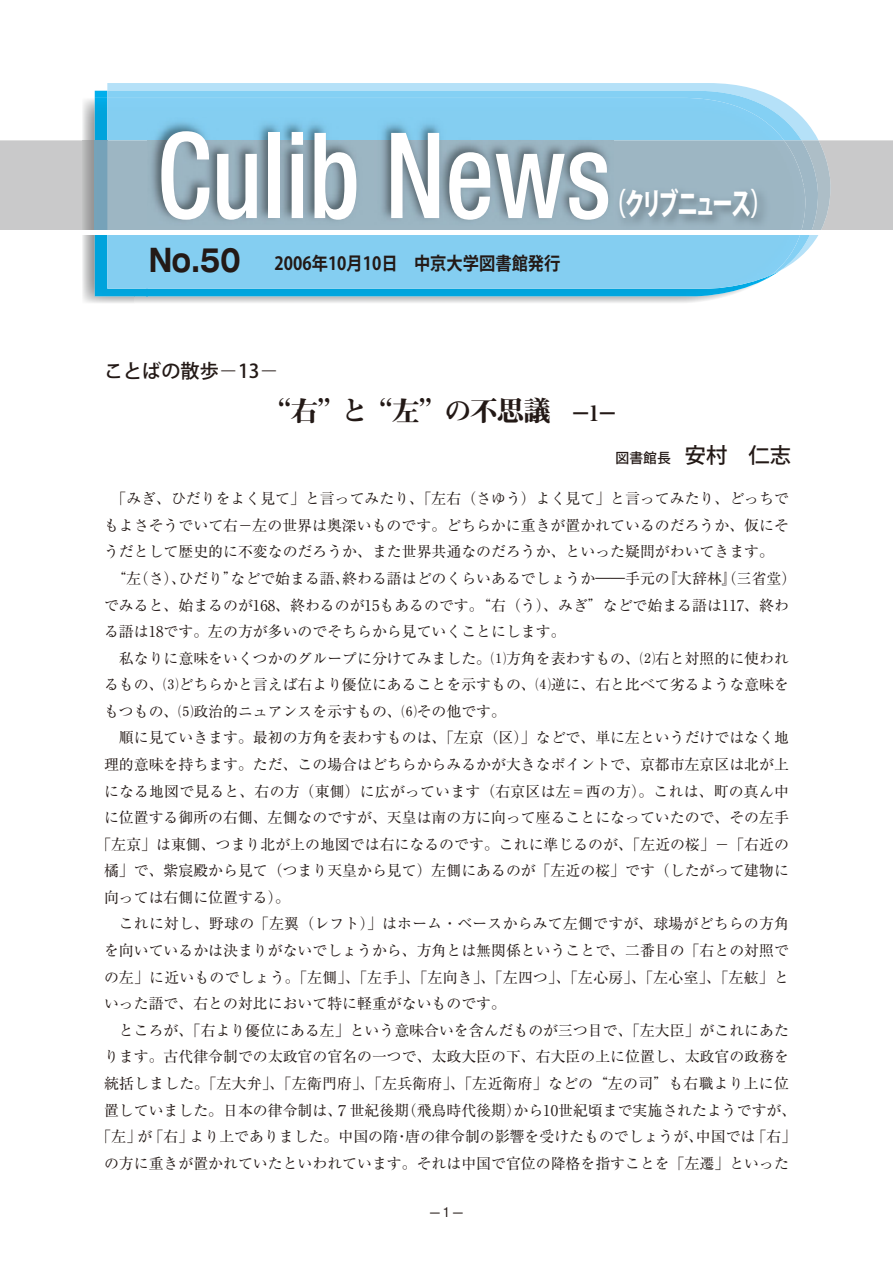
<style>
.page{position:relative;width:893px;height:1263px;background:#fff}
.page>*{position:absolute;margin:0;border:0;box-sizing:border-box;transform-origin:0 0}
.t1{font:500 condensed 119.25px "Helvetica Neue LT Std";color:#fff;scale:.88 1}
.t2{font:700 expanded 33.9px "Helvetica Neue LT Std";color:#231916;scale:.73 1}
.t3{font:30.6px "Koz Go Std Heavy 90 msp RKSJ H";letter-spacing:-.145em;color:#fff;scale:.67 1}
.t4{font:27.6px "Midashi Min Pro MA31 90 msp RKSJ H";color:#231916}
.t5{font:19.2px "Koz Go Std Medium 90 msp RKSJ H";color:#231916}
.t6{font:18px "Koz Go Std Bold 90 msp RKSJ H";color:#231916;scale:.9 1}
.t7{font:14.85px "Ryumin Pro Regular 90 msp RKSJ H";color:#231916}
.t8{font:13.8px "Koz Go Std Medium 90 msp RKSJ H";color:#231916}
.t9{font:condensed 13.8px "Helvetica Neue LT Std";color:#231916;scale:.7 1}
.s1{font-family:"Koz Go Std Light 90 msp RKSJ H"}
.s2{font-size:21.3px}
</style>
<div class="page">
<img style="left:82px;top:98px;width:13px;height:42px">
<img style="left:82px;top:235px;width:52px;height:68px">
<img style="left:134px;top:296px;width:591px;height:7px">
<img style="left:95px;top:98px;width:12px;height:42px">
<img style="left:95px;top:235px;width:52px;height:61px">
<div style="left:147px;top:289px;width:598px;height:7px;background:#00a4dd"></div>
<img style="left:107px;top:275px;width:666px;height:14px">
<div style="left:0;top:140px;width:892px;height:90px;background:#c9c9ca"></div>
<img style="left:82px;top:140px;width:25px;height:90px">
<svg style="left:107px;top:83px;width:723px;height:192px;background:#93d1ef"></svg>
<div style="left:613px;top:140px;width:192px;height:45px;background:#9db6c3"></div>
<div style="left:161px;top:185px;width:453px;height:45px;background:#9db6c3"></div>
<div style="left:770px;top:185px;width:35px;height:45px;background:#9db6c3"></div>
<hr style="left:0;top:231px;width:892px;height:4px;background:#fff">
<img style="left:147px;top:117px;width:466px;height:108px">
<img style="left:614px;top:184px;width:156px;height:47px">
<h1 class="t1" style="left:157px;top:107px;width:517px">Culib News</h1>
<h2 class="t2" style="left:149px;top:240px;width:127px">No.50</h2>
<p class="t6" style="left:274px;top:257px;width:319px">2006年10月10日　中京大学図書館発行</p>
<h3 class="t3" style="left:605px;top:192px;width:248px">（クリブニュース）</h3>
<p class="t5" style="left:104px;top:364px;width:176px">ことばの散歩<span class="s1">－</span>13<span class="s1">－</span></p>
<h3 class="t4" style="left:264px;top:400px;width:356px">“右”と“左”の不思議<span class="s2">　－1－</span></h3>
<p class="t8" style="left:615px;top:453px;width:177px">図書館長　<span class="s2">安村　仁志</span></p>
<p class="t7" style="left:111px;top:493px;width:679px">「みぎ、ひだりをよく見て」と言ってみたり、「左右（さゆう）よく見て」と言ってみたり、どっちで</p>
<p class="t7" style="left:104px;top:520px;width:686px">もよさそうでいて右－左の世界は奥深いものです。どちらかに重きが置かれているのだろうか、仮にそ</p>
<p class="t7" style="left:104px;top:546px;width:671px">うだとして歴史的に不変なのだろうか、また世界共通なのだろうか、といった疑問がわいてきます。</p>
<p class="t7" style="left:111px;top:573px;width:686px">“左（さ）、ひだり”などで始まる語、終わる語はどのくらいあるでしょうか――手元の『大辞林』（三省堂）</p>
<p class="t7" style="left:104px;top:599px;width:686px">でみると、始まるのが168、終わるのが15もあるのです。“右（う）、みぎ”などで始まる語は117、終わ</p>
<p class="t7" style="left:104px;top:626px;width:463px">る語は18です。左の方が多いのでそちらから見ていくことにします。</p>
<p class="t7" style="left:119px;top:653px;width:671px">私なりに意味をいくつかのグループに分けてみました。⑴方角を表わすもの、⑵右と対照的に使われ</p>
<p class="t7" style="left:104px;top:679px;width:686px">るもの、⑶どちらかと言えば右より優位にあることを示すもの、⑷逆に、右と比べて劣るような意味を</p>
<p class="t7" style="left:104px;top:706px;width:403px">もつもの、⑸政治的ニュアンスを示すもの、⑹その他です。</p>
<p class="t7" style="left:119px;top:732px;width:671px">順に見ていきます。最初の方角を表わすものは、「左京（区）」などで、単に左というだけではなく地</p>
<p class="t7" style="left:104px;top:759px;width:686px">理的意味を持ちます。ただ、この場合はどちらからみるかが大きなポイントで、京都市左京区は北が上</p>
<p class="t7" style="left:104px;top:785px;width:686px">になる地図で見ると、右の方（東側）に広がっています（右京区は左＝西の方）。これは、町の真ん中</p>
<p class="t7" style="left:104px;top:812px;width:686px">に位置する御所の右側、左側なのですが、天皇は南の方に向って座ることになっていたので、その左手</p>
<p class="t7" style="left:97px;top:839px;width:694px">「左京」は東側、つまり北が上の地図では右になるのです。これに準じるのが、「左近の桜」－「右近の</p>
<p class="t7" style="left:104px;top:865px;width:686px">橘」で、紫宸殿から見て（つまり天皇から見て）左側にあるのが「左近の桜」です（したがって建物に</p>
<p class="t7" style="left:104px;top:892px;width:188px">向っては右側に位置する）。</p>
<p class="t7" style="left:119px;top:918px;width:671px">これに対し、野球の「左翼（レフト）」はホーム・ベースからみて左側ですが、球場がどちらの方角</p>
<p class="t7" style="left:104px;top:945px;width:686px">を向いているかは決まりがないでしょうから、方角とは無関係ということで、二番目の「右との対照で</p>
<p class="t7" style="left:104px;top:971px;width:686px">の左」に近いものでしょう。「左側」、「左手」、「左向き」、「左四つ」、「左心房」、「左心室」、「左舷」と</p>
<p class="t7" style="left:104px;top:998px;width:403px">いった語で、右との対比において特に軽重がないものです。</p>
<p class="t7" style="left:119px;top:1025px;width:671px">ところが、「右より優位にある左」という意味合いを含んだものが三つ目で、「左大臣」がこれにあた</p>
<p class="t7" style="left:104px;top:1051px;width:686px">ります。古代律令制での太政官の官名の一つで、太政大臣の下、右大臣の上に位置し、太政官の政務を</p>
<p class="t7" style="left:104px;top:1078px;width:686px">統括しました。「左大弁」、「左衛門府」、「左兵衛府」、「左近衛府」などの“左の司”も右職より上に位</p>
<p class="t7" style="left:104px;top:1104px;width:693px">置していました。日本の律令制は、７世紀後期（飛鳥時代後期）から10世紀頃まで実施されたようですが、</p>
<p class="t7" style="left:97px;top:1131px;width:701px">「左」が「右」より上でありました。中国の隋・唐の律令制の影響を受けたものでしょうが、中国では「右」</p>
<p class="t7" style="left:104px;top:1157px;width:686px">の方に重きが置かれていたといわれています。それは中国で官位の降格を指すことを「左遷」といった</p>
<p class="t9" style="left:430px;top:1204px;width:48px">—1—</p>
</div>
